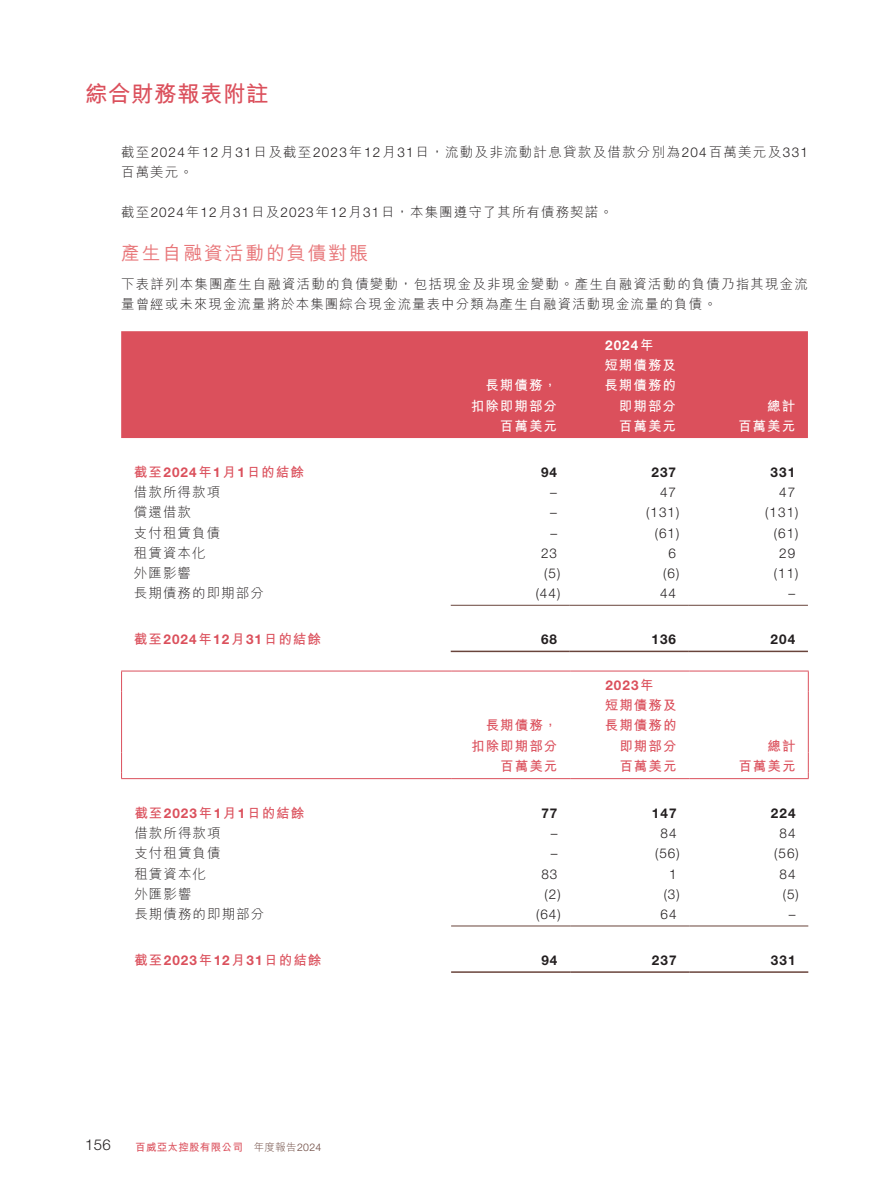
<style>
.page{position:relative;width:893px;height:1191px;background:#fff}
.page>*{position:absolute;margin:0;border:0;box-sizing:border-box;transform-origin:0 0}
.t1{font:700 22.5px "M Hei HK";letter-spacing:.02em;color:#db505c}
.t2{font:500 18.75px "M Hei HK";letter-spacing:.105em;color:#e87679}
.t3{font:300 15px "Helvetica Neue LT Std";color:#231f20}
.t4{font:300 13.5px/20.2px "M Hei HK";letter-spacing:.08em;color:#231f20}
.t5{font:700 13.5px/20.2px "M Hei HK";letter-spacing:.08em;color:#db505c;text-align:right}
.t6{font:300 13.5px "Helvetica Neue LT Std";letter-spacing:.08em;color:#231f20}
.t7{font:700 13.5px/20.2px "M Hei HK";letter-spacing:.08em;color:#fff;text-align:right}
.t8{font:700 13.5px "Helvetica Neue LT Std";letter-spacing:.08em;color:#231f20}
.t9{font:700 13.5px "Helvetica Neue LT Std";color:#fff}
.t10{font:700 13.5px "Helvetica Neue LT Std";color:#db505c}
.t11{font:700 10.5px "M Hei HK";letter-spacing:.03em;color:#db505c}
.s1{font-family:"Helvetica Neue LT Std"}
.s2{font-family:"M Hei HK"}
.s3{font-weight:300;color:#69443b}
.s4{font-family:"Helvetica Neue LT Std";font-weight:300;color:#69443b}
</style>
<div class="page">
<div style="left:121px;top:331px;width:687px;height:107px;background:#db505c"></div>
<hr style="left:451px;top:605px;width:119px;height:1px;background:#69443b">
<hr style="left:570px;top:605px;width:119px;height:1px;background:#69443b">
<hr style="left:689px;top:605px;width:119px;height:1px;background:#69443b">
<hr style="left:451px;top:650px;width:119px;height:2px;background:#69443b">
<hr style="left:570px;top:650px;width:119px;height:2px;background:#69443b">
<hr style="left:689px;top:650px;width:119px;height:2px;background:#69443b">
<svg style="left:121px;top:671px;width:1px;height:20px"></svg>
<hr style="left:121px;top:691px;width:1px;height:61px;background:#db505c">
<svg style="left:121px;top:752px;width:1px;height:26px"></svg>
<hr style="left:121px;top:670px;width:330px;height:1px;background:#db505c">
<hr style="left:451px;top:670px;width:119px;height:1px;background:#db505c">
<hr style="left:570px;top:670px;width:119px;height:1px;background:#db505c">
<hr style="left:689px;top:670px;width:120px;height:1px;background:#db505c">
<svg style="left:808px;top:671px;width:1px;height:20px"></svg>
<hr style="left:808px;top:691px;width:1px;height:61px;background:#db505c">
<svg style="left:808px;top:752px;width:1px;height:26px"></svg>
<hr style="left:121px;top:778px;width:330px;height:1px;background:#db505c">
<hr style="left:451px;top:778px;width:119px;height:1px;background:#db505c">
<hr style="left:570px;top:778px;width:119px;height:1px;background:#db505c">
<hr style="left:689px;top:778px;width:120px;height:1px;background:#db505c">
<hr style="left:451px;top:925px;width:119px;height:1px;background:#69443b">
<hr style="left:570px;top:925px;width:119px;height:1px;background:#69443b">
<hr style="left:689px;top:925px;width:119px;height:1px;background:#69443b">
<hr style="left:451px;top:971px;width:119px;height:1px;background:#69443b">
<hr style="left:570px;top:971px;width:119px;height:1px;background:#69443b">
<hr style="left:689px;top:971px;width:119px;height:1px;background:#69443b">
<h1 class="t1" style="left:85px;top:78px;width:185px">綜合財務報表附註</h1>
<p class="t4" style="left:121px;top:141px;width:688px">截至<span class="s1">2024</span>年<span class="s1">12</span>月<span class="s1">31</span>日及截至<span class="s1">2023</span>年<span class="s1">12</span>月<span class="s1">31</span>日，流動及非流動計息貸款及借款分別為<span class="s1">204</span>百萬美元及<span class="s1">331</span>百萬美元。</p>
<p class="t4" style="left:121px;top:202px;width:493px">截至<span class="s1">2024</span>年<span class="s1">12</span>月<span class="s1">31</span>日及<span class="s1">2023</span>年<span class="s1">12</span>月<span class="s1">31</span>日，本集團遵守了其所有債務契諾。</p>
<h2 class="t2" style="left:121px;top:240px;width:248px">產生自融資活動的負債對賬</h2>
<p class="t4" style="left:121px;top:274px;width:688px">下表詳列本集團產生自融資活動的負債變動，包括現金及非現金變動。產生自融資活動的負債乃指其現金流量曾經或未來現金流量將於本集團綜合現金流量表中分類為產生自融資活動現金流量的負債。</p>
<p class="t9" style="left:605px;top:336px;width:50px">2024<span class="s2">年</span></p>
<p class="t7" style="left:471px;top:374px;width:88px">長期債務，扣除即期部分</p>
<p class="t7" style="left:604px;top:354px;width:73px">短期債務及長期債務的即期部分</p>
<p class="t7" style="left:767px;top:394px;width:30px">總計</p>
<p class="t7" style="left:500px;top:414px;width:59px">百萬美元</p>
<p class="t7" style="left:619px;top:414px;width:59px">百萬美元</p>
<p class="t7" style="left:738px;top:414px;width:59px">百萬美元</p>
<p class="t5" style="left:134px;top:460px;width:171px">截至<span class="s1">2024</span>年<span class="s1">1</span>月<span class="s1">1</span>日的結餘</p>
<p class="t8" style="left:541px;top:464px;width:18px">94</p>
<p class="t8" style="left:651px;top:464px;width:26px">237</p>
<p class="t8" style="left:771px;top:464px;width:26px">331</p>
<p class="t4" style="left:134px;top:482px;width:88px">借款所得款項</p>
<p class="t6" style="left:550px;top:484px;width:8px">–</p>
<p class="t6" style="left:660px;top:484px;width:18px">47</p>
<p class="t6" style="left:779px;top:484px;width:18px">47</p>
<p class="t4" style="left:134px;top:502px;width:59px">償還借款</p>
<p class="t6" style="left:550px;top:504px;width:8px">–</p>
<p class="t6" style="left:646px;top:504px;width:35px">(131)</p>
<p class="t6" style="left:765px;top:504px;width:35px">(131)</p>
<p class="t4" style="left:134px;top:522px;width:88px">支付租賃負債</p>
<p class="t6" style="left:550px;top:524px;width:8px">–</p>
<p class="t6" style="left:655px;top:524px;width:26px">(61)</p>
<p class="t6" style="left:774px;top:524px;width:26px">(61)</p>
<p class="t4" style="left:134px;top:542px;width:73px">租賃資本化</p>
<p class="t6" style="left:541px;top:545px;width:18px">23</p>
<p class="t6" style="left:669px;top:545px;width:9px">6</p>
<p class="t6" style="left:779px;top:545px;width:18px">29</p>
<p class="t4" style="left:134px;top:563px;width:59px">外匯影響</p>
<p class="t6" style="left:544px;top:565px;width:18px">(5)</p>
<p class="t6" style="left:663px;top:565px;width:18px">(6)</p>
<p class="t6" style="left:774px;top:565px;width:26px">(11)</p>
<p class="t4" style="left:134px;top:583px;width:131px">長期債務的即期部分</p>
<p class="t6" style="left:536px;top:585px;width:26px">(44)</p>
<p class="t6" style="left:660px;top:585px;width:18px">44</p>
<p class="t6" style="left:788px;top:585px;width:8px">–</p>
<p class="t5" style="left:134px;top:628px;width:189px">截至<span class="s1">2024</span>年<span class="s1">12</span>月<span class="s1">31</span>日的結餘</p>
<p class="t8" style="left:541px;top:631px;width:18px">68</p>
<p class="t8" style="left:651px;top:631px;width:26px">136</p>
<p class="t8" style="left:771px;top:631px;width:26px">204</p>
<p class="t10" style="left:605px;top:677px;width:50px">2023<span class="s2">年</span></p>
<p class="t5" style="left:471px;top:714px;width:88px">長期債務，扣除即期部分</p>
<p class="t5" style="left:605px;top:694px;width:73px">短期債務及長期債務的即期部分</p>
<p class="t5" style="left:767px;top:734px;width:30px">總計</p>
<p class="t5" style="left:500px;top:754px;width:59px">百萬美元</p>
<p class="t5" style="left:619px;top:754px;width:59px">百萬美元</p>
<p class="t5" style="left:738px;top:754px;width:59px">百萬美元</p>
<p class="t5" style="left:134px;top:801px;width:171px">截至<span class="s1">2023</span>年<span class="s1">1</span>月<span class="s1">1</span>日的結餘</p>
<p class="t8" style="left:541px;top:804px;width:18px">77</p>
<p class="t8" style="left:652px;top:804px;width:26px">147</p>
<p class="t8" style="left:771px;top:804px;width:26px">224</p>
<p class="t4" style="left:134px;top:822px;width:88px">借款所得款項</p>
<p class="t6" style="left:551px;top:825px;width:8px">–</p>
<p class="t6" style="left:660px;top:825px;width:18px">84</p>
<p class="t6" style="left:779px;top:825px;width:18px">84</p>
<p class="t4" style="left:134px;top:843px;width:88px">支付租賃負債</p>
<p class="t6" style="left:551px;top:845px;width:8px">–</p>
<p class="t6" style="left:655px;top:845px;width:26px">(56)</p>
<p class="t6" style="left:774px;top:845px;width:26px">(56)</p>
<p class="t4" style="left:134px;top:863px;width:73px">租賃資本化</p>
<p class="t6" style="left:541px;top:865px;width:18px">83</p>
<p class="t6" style="left:669px;top:865px;width:9px">1</p>
<p class="t6" style="left:779px;top:865px;width:18px">84</p>
<p class="t4" style="left:134px;top:883px;width:59px">外匯影響</p>
<p class="t6" style="left:545px;top:885px;width:18px">(2)</p>
<p class="t6" style="left:664px;top:885px;width:18px">(3)</p>
<p class="t6" style="left:783px;top:885px;width:18px">(5)</p>
<p class="t4" style="left:134px;top:903px;width:131px">長期債務的即期部分</p>
<p class="t6" style="left:536px;top:906px;width:26px">(64)</p>
<p class="t6" style="left:660px;top:906px;width:18px">64</p>
<p class="t6" style="left:789px;top:906px;width:8px">–</p>
<p class="t5" style="left:134px;top:949px;width:189px">截至<span class="s1">2023</span>年<span class="s1">12</span>月<span class="s1">31</span>日的結餘</p>
<p class="t8" style="left:541px;top:952px;width:18px">94</p>
<p class="t8" style="left:652px;top:952px;width:26px">237</p>
<p class="t8" style="left:771px;top:952px;width:26px">331</p>
<p class="t3" style="left:85px;top:1135px;width:27px">156</p>
<p class="t11" style="left:135px;top:1139px;width:188px">百威亞太控股有限公司 <span class="s3">年度報告</span><span class="s4">2024</span></p>
</div>
